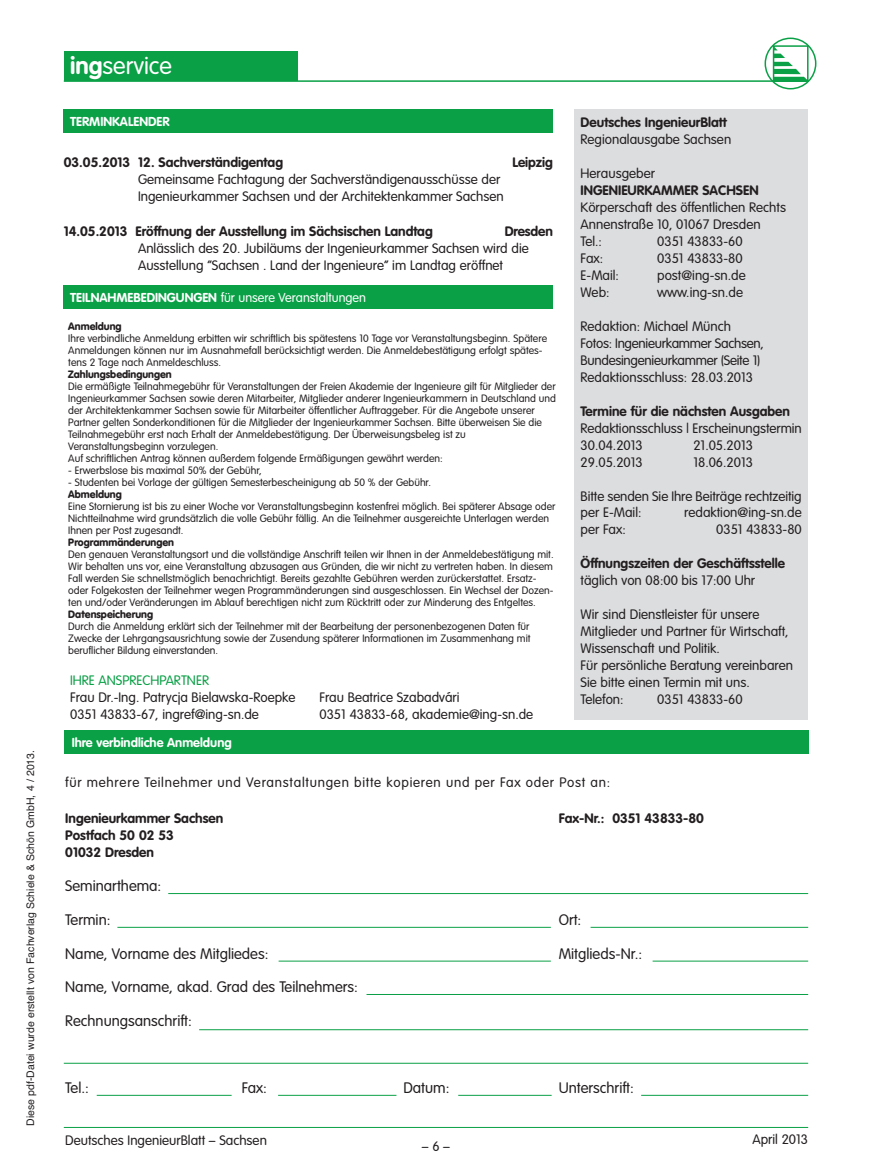
<style>
.page{position:relative;width:872px;height:1170px;background:#fff}
.page>*{position:absolute;margin:0;border:0;box-sizing:border-box;transform-origin:0 0}
.t1{font:300 24px "VAG Rounded";color:#fff}
.t2{font:300 15px "VAG Rounded";color:#231f20}
.t3{font:300 13.5px/17px "VAG Rounded";color:#231f20}
.t4{font:700 13.5px/17.2px "VAG Rounded";color:#231f20}
.t5{font:300 13.5px/17px "VAG Rounded";letter-spacing:-.02em;color:#231f20}
.t6{font:300 13.5px "VAG Rounded";letter-spacing:.055em;color:#231f20}
.t7{font:300 13.5px "VAG Rounded";color:#0aa046}
.t8{font:300 12.75px "VAG Rounded";color:#fff}
.t9{font:700 12.75px "VAG Rounded";color:#fff}
.t10{font:300 10.5px/12px "VAG Rounded";color:#231f20}
.t11{font:900 10.5px "VAG Rounded";color:#231f20}
.t12{font:10.5px "Helvetica";color:#231f20}
.s1{font-weight:700}
</style>
<div class="page">
<div style="left:64px;top:730px;width:744px;height:23px;background:#0aa046"></div>
<hr style="left:366px;top:994px;width:442px;height:1px;background:#0aa046">
<hr style="left:117px;top:926px;width:434px;height:1px;background:#0aa046">
<hr style="left:168px;top:893px;width:640px;height:1px;background:#0aa046">
<hr style="left:590px;top:926px;width:218px;height:1px;background:#0aa046">
<hr style="left:199px;top:1029px;width:609px;height:1px;background:#0aa046">
<hr style="left:64px;top:1062px;width:744px;height:1px;background:#0aa046">
<hr style="left:641px;top:1094px;width:167px;height:1px;background:#0aa046">
<hr style="left:97px;top:1094px;width:135px;height:1px;background:#0aa046">
<hr style="left:279px;top:960px;width:272px;height:1px;background:#0aa046">
<hr style="left:652px;top:960px;width:156px;height:1px;background:#0aa046">
<hr style="left:278px;top:1094px;width:118px;height:1px;background:#0aa046">
<hr style="left:458px;top:1094px;width:93px;height:1px;background:#0aa046">
<div style="left:574px;top:109px;width:234px;height:611px;background:#dcdddf"></div>
<div style="left:64px;top:51px;width:234px;height:30px;background:#0aa046"></div>
<svg style="left:764px;top:38px;width:52px;height:51px"></svg>
<hr style="left:64px;top:80px;width:744px;height:2px;background:#0aa046">
<div style="left:64px;top:109px;width:489px;height:24px;background:#0aa046"></div>
<hr style="left:64px;top:1126px;width:744px;height:1px;background:#0aa046">
<div style="left:64px;top:285px;width:489px;height:23px;background:#0aa046"></div>
<p class="t12" style="left:24px;top:1125px;width:377px;rotate:-90deg">Diese pdf-Datei wurde erstellt von Fachverlag Schiele &amp; Schön GmbH, 4 / 2013.</p>
<h1 class="t1" style="left:70px;top:55px;width:103px"><span class="s1">ing</span>service</h1>
<p class="t9" style="left:70px;top:116px;width:101px">TERMINKALENDER</p>
<p class="t4" style="left:580px;top:115px;width:148px">Deutsches IngenieurBlatt</p>
<p class="t3" style="left:580px;top:132px;width:152px">Regionalausgabe Sachsen</p>
<p class="t3" style="left:580px;top:166px;width:76px">Herausgeber</p>
<p class="t4" style="left:580px;top:183px;width:179px">INGENIEURKAMMER SACHSEN</p>
<p class="t3" style="left:580px;top:200px;width:207px">Körperschaft des öffentlichen Rechts<br>Annenstraße 10, 01067 Dresden<br>Tel.:</p>
<p class="t4" style="left:64px;top:154px;width:221px">03.05.2013 12. Sachverständigentag</p>
<p class="t4" style="left:512px;top:154px;width:42px">Leipzig</p>
<p class="t3" style="left:138px;top:172px;width:367px">Gemeinsame Fachtagung der Sachverständigenausschüsse der<br>Ingenieurkammer Sachsen und der Architektenkammer Sachsen</p>
<p class="t4" style="left:64px;top:223px;width:370px">14.05.2013 Eröffnung der Ausstellung im Sächsischen Landtag</p>
<p class="t4" style="left:504px;top:223px;width:50px">Dresden</p>
<p class="t3" style="left:138px;top:241px;width:392px">Anlässlich des 20. Jubiläums der Ingenieurkammer Sachsen wird die<br>Ausstellung “Sachsen . Land der Ingenieure” im Landtag eröffnet</p>
<p class="t3" style="left:657px;top:234px;width:87px">0351 43833-60</p>
<p class="t3" style="left:580px;top:251px;width:24px">Fax:</p>
<p class="t3" style="left:657px;top:251px;width:87px">0351 43833-80</p>
<p class="t3" style="left:580px;top:268px;width:40px">E-Mail:</p>
<p class="t3" style="left:657px;top:268px;width:90px">post@ing-sn.de</p>
<p class="t3" style="left:580px;top:285px;width:30px">Web:</p>
<p class="t3" style="left:657px;top:285px;width:87px">www.ing-sn.de</p>
<p class="t5" style="left:580px;top:318px;width:185px">Redaktion: Michael Münch<br>Fotos: Ingenieurkammer Sachsen,<br>Bundesingenieurkammer (Seite 1)<br>Redaktionsschluss: 28.03.2013</p>
<p class="t4" style="left:580px;top:403px;width:211px">Termine für die nächsten Ausgaben</p>
<p class="t3" style="left:580px;top:420px;width:223px">Redaktionsschluss | Erscheinungstermin<br>30.04.2013</p>
<p class="t8" style="left:70px;top:292px;width:297px"><span class="s1">TEILNAHMEBEDINGUNGEN</span> für unsere Veranstaltungen</p>
<p class="t11" style="left:68px;top:322px;width:55px">Anmeldung</p>
<p class="t10" style="left:68px;top:333px;width:480px">Ihre verbindliche Anmeldung erbitten wir schriftlich bis spätestens 10 Tage vor Veranstaltungsbeginn. Spätere<br>Anmeldungen können nur im Ausnahmefall berücksichtigt werden. Die Anmeldebestätigung erfolgt spätes&shy;tens 2 Tage nach Anmeldeschluss.</p>
<p class="t11" style="left:68px;top:370px;width:105px">Zahlungsbedingungen</p>
<p class="t10" style="left:68px;top:381px;width:489px">Die ermäßigte Teilnahmegebühr für Veranstaltungen der Freien Akademie der Ingenieure gilt für Mitglieder der Ingenieurkammer Sachsen sowie deren Mitarbeiter, Mitglieder anderer Ingenieurkammern in Deutschland und der Architektenkammer Sachsen sowie für Mitarbeiter öffentlicher Auftraggeber. Für die Angebote unserer Partner gelten Sonderkonditionen für die Mitglieder der Ingenieurkammer Sachsen. Bitte überweisen Sie die Teilnahmegebühr erst nach Erhalt der Anmeldebestätigung. Der Überweisungsbeleg ist zu Veranstaltungsbeginn vorzulegen.<br>Auf schriftlichen Antrag können außerdem folgende Ermäßigungen gewährt werden:</p>
<p class="t10" style="left:68px;top:465px;width:195px">- Erwerbslose bis maximal 50% der Gebühr,</p>
<p class="t10" style="left:68px;top:477px;width:364px">- Studenten bei Vorlage der gültigen Semesterbescheinigung ab 50 % der Gebühr.</p>
<p class="t11" style="left:68px;top:490px;width:55px">Abmeldung</p>
<p class="t10" style="left:68px;top:501px;width:489px">Eine Stornierung ist bis zu einer Woche vor Veranstaltungsbeginn kostenfrei möglich. Bei späterer Absage oder<br>Nichtteilnahme wird grundsätzlich die volle Gebühr fällig. An die Teilnehmer ausgereichte Unterlagen werden<br>Ihnen per Post zugesandt.</p>
<p class="t11" style="left:68px;top:538px;width:107px">Programmänderungen</p>
<p class="t10" style="left:68px;top:549px;width:487px">Den genauen Veranstaltungsort und die vollständige Anschrift teilen wir Ihnen in der Anmeldebestätigung mit.<br>Wir behalten uns vor, eine Veranstaltung abzusagen aus Gründen, die wir nicht zu vertreten haben. In diesem Fall werden Sie schnellstmöglich benachrichtigt. Bereits gezahlte Gebühren werden zurückerstattet. Ersatz&shy;oder Folgekosten der Teilnehmer wegen Programmänderungen sind ausgeschlossen. Ein Wechsel der Dozen&shy;ten und/oder Veränderungen im Ablauf berechtigen nicht zum Rücktritt oder zur Minderung des Entgeltes.</p>
<p class="t11" style="left:68px;top:610px;width:86px">Datenspeicherung</p>
<p class="t10" style="left:68px;top:621px;width:464px;text-align:justify">Durch die Anmeldung erklärt sich der Teilnehmer mit der Bearbeitung der personenbezogenen Daten für Zwecke der Lehrgangsausrichtung sowie der Zusendung späterer Informationen im Zusammenhang mit beruflicher Bildung einverstanden.</p>
<p class="t3" style="left:693px;top:437px;width:61px">21.05.2013</p>
<p class="t3" style="left:580px;top:454px;width:64px">29.05.2013</p>
<p class="t3" style="left:693px;top:454px;width:61px">18.06.2013</p>
<p class="t3" style="left:580px;top:488px;width:223px">Bitte senden Sie Ihre Beiträge rechtzeitig per E-Mail:</p>
<p class="t3" style="left:684px;top:505px;width:119px">redaktion@ing-sn.de</p>
<p class="t3" style="left:580px;top:522px;width:47px">per Fax:</p>
<p class="t3" style="left:716px;top:522px;width:87px">0351 43833-80</p>
<p class="t4" style="left:580px;top:556px;width:206px">Öffnungszeiten der Geschäftsstelle</p>
<p class="t3" style="left:580px;top:573px;width:176px">täglich von 08:00 bis 17:00 Uhr</p>
<p class="t3" style="left:580px;top:607px;width:214px">Wir sind Dienstleister für unsere<br>Mitglieder und Partner für Wirtschaft,<br>Wissenschaft und Politik.<br>Für persönliche Beratung vereinbaren<br>Sie bitte einen Termin mit uns.<br>Telefon:</p>
<p class="t7" style="left:70px;top:674px;width:140px">IHRE ANSPRECHPARTNER</p>
<p class="t3" style="left:70px;top:689px;width:227px">Frau Dr.-Ing. Patrycja Bielawska-Roepke<br>0351 43833-67, ingref@ing-sn.de</p>
<p class="t3" style="left:319px;top:689px;width:215px">Frau Beatrice Szabadvári<br>0351 43833-68, akademie@ing-sn.de</p>
<p class="t3" style="left:657px;top:691px;width:87px">0351 43833-60</p>
<p class="t9" style="left:72px;top:737px;width:162px">Ihre verbindliche Anmeldung</p>
<p class="t6" style="left:65px;top:776px;width:546px">für mehrere Teilnehmer und Veranstaltungen bitte kopieren und per Fax oder Post an:</p>
<p class="t4" style="left:65px;top:810px;width:159px">Ingenieurkammer Sachsen</p>
<p class="t4" style="left:559px;top:810px;width:147px">Fax-Nr.: 0351 43833-80</p>
<p class="t4" style="left:65px;top:827px;width:110px">Postfach 50 02 53<br>01032 Dresden</p>
<h2 class="t2" style="left:65px;top:879px;width:98px">Seminarthema:</h2>
<h2 class="t2" style="left:65px;top:913px;width:47px">Termin:</h2>
<h2 class="t2" style="left:559px;top:913px;width:24px">Ort:</h2>
<h2 class="t2" style="left:65px;top:946px;width:205px">Name, Vorname des Mitgliedes:</h2>
<h2 class="t2" style="left:559px;top:946px;width:85px">Mitglieds-Nr.:</h2>
<h2 class="t2" style="left:65px;top:980px;width:294px">Name, Vorname, akad. Grad des Teilnehmers:</h2>
<h2 class="t2" style="left:65px;top:1014px;width:128px">Rechnungsanschrift:</h2>
<h2 class="t2" style="left:65px;top:1081px;width:25px">Tel.:</h2>
<h2 class="t2" style="left:242px;top:1081px;width:27px">Fax:</h2>
<h2 class="t2" style="left:403px;top:1081px;width:48px">Datum:</h2>
<h2 class="t2" style="left:559px;top:1081px;width:77px">Unterschrift:</h2>
<p class="t3" style="left:65px;top:1132px;width:203px">Deutsches IngenieurBlatt – Sachsen</p>
<p class="t3" style="left:752px;top:1131px;width:57px">April 2013</p>
<p class="t3" style="left:422px;top:1138px;width:30px">–6–</p>
</div>
